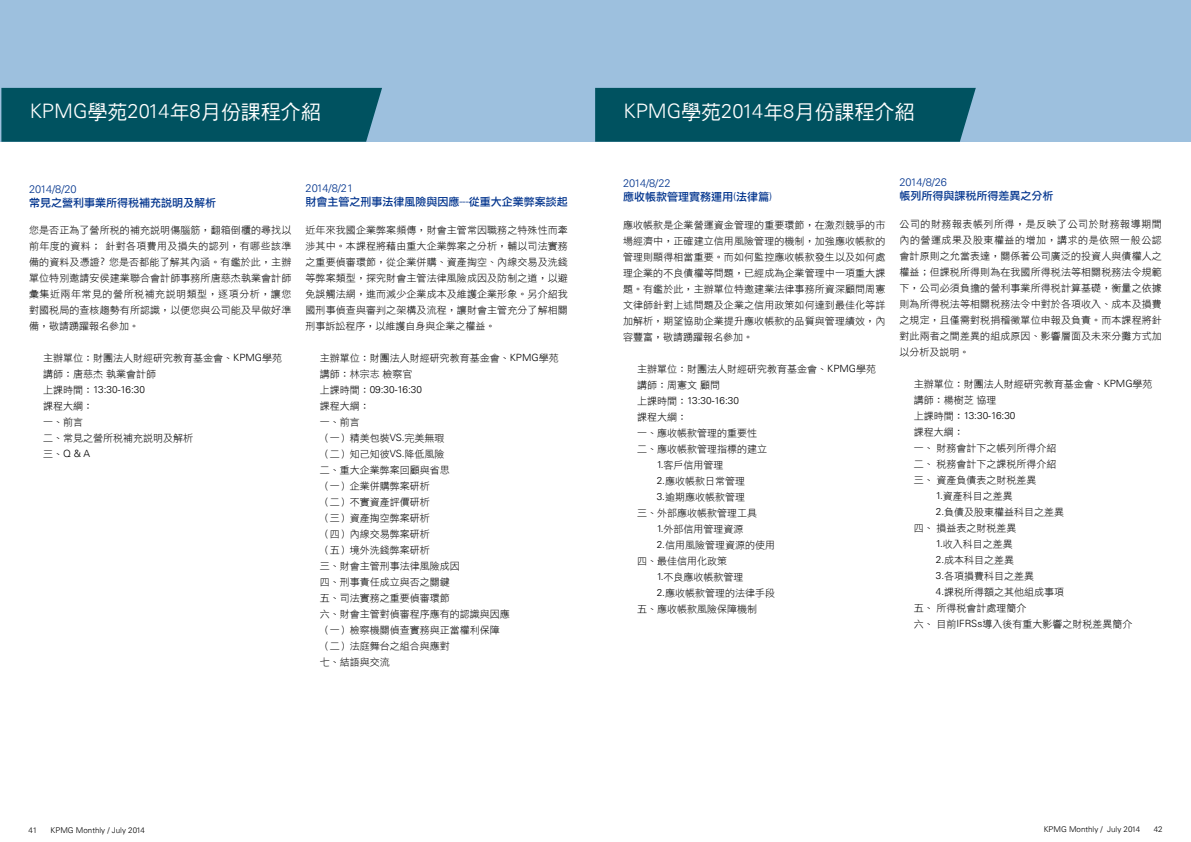
<style>
.page{position:relative;width:1191px;height:842px;background:#fff}
.page>*{position:absolute;margin:0;border:0;box-sizing:border-box;transform-origin:0 0}
.t1{font:300 20px "Univers 45";color:#fff}
.t2{font:11px "DF Li Hei Md WIN BF";color:#00338d}
.t3{font:300 11px "Univers 45";letter-spacing:-.025em;color:#00338d}
.t4{font:10px/16px "DF Hei Lt HK BF";color:#000}
.t5{font:300 10px "Univers 45";color:#000}
.t6{font:300 8px "Univers 45";color:#000}
.s1{font-family:"DF Hei Md HK BF";font-weight:400}
.s2{font-family:"Univers 45";font-weight:300}
.s3{font-family:"DF Hei Lt HK BF";font-weight:400}
</style>
<div class="page">
<div style="left:0;top:0;width:1191px;height:142px;background:#9dc0de"></div>
<div style="left:1px;top:88px;width:381px;height:54px;background:#005260"></div>
<div style="left:595px;top:88px;width:380px;height:54px;background:#005260"></div>
<h1 class="t1" style="left:30px;top:99px;width:292px">KPMG<span class="s1">學苑</span>2014<span class="s1">年</span>8<span class="s1">月份課程介紹</span></h1>
<p class="t3" style="left:29px;top:182px;width:49px">2014/8/20</p>
<p class="t2" style="left:29px;top:197px;width:188px">常見之營利事業所得稅補充說明及解析</p>
<p class="t4" style="left:29px;top:222px;width:264px;text-align:justify">您是否正為了營所稅的補充說明傷腦筋，翻箱倒櫃的尋找以前年度的資料；針對各項費用及損失的認列，有哪些該準備的資料及憑證<span class="s2">?</span> 您是否都能了解其內涵。有鑑於此，主辦單位特別邀請安侯建業聯合會計師事務所唐慈杰執業會計師彙集近兩年常見的營所稅補充說明類型，逐項分析，讓您對國稅局的查核趨勢有所認識，以便您與公司能及早做好準備，敬請踴躍報名參加。</p>
<p class="t4" style="left:43px;top:350px;width:240px">主辦單位：財團法人財經研究教育基金會、<span class="s2">KPMG</span>學苑講師：唐慈杰執業會計師</p>
<p class="t5" style="left:43px;top:383px;width:103px"><span class="s3">上課時間：</span>13:30-16:30</p>
<p class="t4" style="left:43px;top:398px;width:151px">課程大綱：<br>一、前言<br>二、常見之營所稅補充說明及解析</p>
<p class="t5" style="left:43px;top:447px;width:48px"><span class="s3">三、</span>Q &amp; A</p>
<p class="t3" style="left:305px;top:181px;width:49px">2014/8/21</p>
<p class="t2" style="left:305px;top:196px;width:264px">財會主管之刑事法律風險與因應<span class="s2">---</span>從重大企業弊案談起</p>
<p class="t4" style="left:305px;top:222px;width:264px;text-align:justify">近年來我國企業弊案頻傳，財會主管常因職務之特殊性而牽涉其中。本課程將藉由重大企業弊案之分析，輔以司法實務之重要偵審環節，從企業併購、資產掏空、內線交易及洗錢等弊案類型，探究財會主管法律風險成因及防制之道，以避免誤觸法網，進而減少企業成本及維護企業形象。另介紹我國刑事偵查與審判之架構及流程，讓財會主管充分了解相關刑事訴訟程序，以維護自身與企業之權益。</p>
<p class="t4" style="left:320px;top:350px;width:240px">主辦單位：財團法人財經研究教育基金會、<span class="s2">KPMG</span>學苑講師：林宗志檢察官</p>
<p class="t5" style="left:320px;top:383px;width:104px"><span class="s3">上課時間：</span>09:30-16:30</p>
<p class="t4" style="left:320px;top:398px;width:191px">課程大綱：<br>一、前言<br>（一）精美包裝<span class="s2">VS.</span>完美無瑕<br>（二）知己知彼<span class="s2">VS.</span>降低風險<br>二、重大企業弊案回顧與省思<br>（一）企業併購弊案研析<br>（二）不實資產評價研析<br>（三）資產掏空弊案研析<br>（四）內線交易弊案研析<br>（五）境外洗錢弊案研析<br>三、財會主管刑事法律風險成因<br>四、刑事責任成立與否之關鍵<br>五、司法實務之重要偵審環節<br>六、財會主管對偵審程序應有的認識與因應（一）檢察機關偵查實務與正當權利保障（二）法庭舞台之組合與應對<br>七、結語與交流</p>
<h1 class="t1" style="left:623px;top:99px;width:292px">KPMG<span class="s1">學苑</span>2014<span class="s1">年</span>8<span class="s1">月份課程介紹</span></h1>
<p class="t3" style="left:623px;top:176px;width:49px">2014/8/22</p>
<p class="t2" style="left:623px;top:191px;width:151px">應收帳款管理實務運用<span class="s2">(</span>法律篇<span class="s2">)</span></p>
<p class="t4" style="left:623px;top:217px;width:264px;text-align:justify">應收帳款是企業營運資金管理的重要環節，在激烈競爭的市場經濟中，正確建立信用風險管理的機制，加強應收帳款的管理則顯得相當重要。而如何監控應收帳款發生以及如何處理企業的不良債權等問題，已經成為企業管理中一項重大課題。有鑑於此，主辦單位特邀建業法律事務所資深顧問周憲文律師針對上述問題及企業之信用政策如何達到最佳化等詳加解析，期望協助企業提升應收帳款的品質與管理績效，內容豐富，敬請踴躍報名參加。</p>
<p class="t4" style="left:637px;top:361px;width:240px">主辦單位：財團法人財經研究教育基金會、<span class="s2">KPMG</span>學苑講師：周憲文顧問</p>
<p class="t5" style="left:637px;top:395px;width:103px"><span class="s3">上課時間：</span>13:30-16:30</p>
<p class="t4" style="left:637px;top:409px;width:51px">課程大綱：</p>
<p class="t4" style="left:637px;top:425px;width:121px">一、應收帳款管理的重要性</p>
<p class="t4" style="left:637px;top:441px;width:131px">二、應收帳款管理指標的建立</p>
<p class="t4" style="left:656px;top:457px;width:68px"><span class="s2">1.</span>客戶信用管理</p>
<p class="t4" style="left:656px;top:473px;width:90px"><span class="s2">2.</span>應收帳款日常管理</p>
<p class="t4" style="left:656px;top:489px;width:90px"><span class="s2">3.</span>逾期應收帳款管理</p>
<p class="t4" style="left:637px;top:505px;width:121px">三、外部應收帳款管理工具</p>
<p class="t4" style="left:656px;top:521px;width:88px"><span class="s2">1.</span>外部信用管理資源</p>
<p class="t4" style="left:656px;top:537px;width:120px"><span class="s2">2.</span>信用風險管理資源的使用</p>
<p class="t4" style="left:637px;top:553px;width:91px">四、最佳信用化政策</p>
<p class="t4" style="left:656px;top:569px;width:88px"><span class="s2">1.</span>不良應收帳款管理</p>
<p class="t4" style="left:656px;top:585px;width:120px"><span class="s2">2.</span>應收帳款管理的法律手段</p>
<p class="t4" style="left:637px;top:601px;width:121px">五、應收帳款風險保障機制</p>
<p class="t3" style="left:899px;top:176px;width:49px">2014/8/26</p>
<p class="t2" style="left:899px;top:190px;width:156px">帳列所得與課稅所得差異之分析</p>
<p class="t4" style="left:899px;top:216px;width:264px;text-align:justify">公司的財務報表帳列所得，是反映了公司於財務報導期間內的營運成果及股東權益的增加，講求的是依照一般公認會計原則之允當表達，關係著公司廣泛的投資人與債權人之權益；但課稅所得則為在我國所得稅法等相關稅務法令規範下，公司必須負擔的營利事業所得稅計算基礎，衡量之依據則為所得稅法等相關稅務法令中對於各項收入、成本及損費之規定，且僅需對稅捐稽徵單位申報及負責。而本課程將針對此兩者之間差異的組成原因、影響層面及未來分攤方式加以分析及說明。</p>
<p class="t4" style="left:913px;top:376px;width:240px">主辦單位：財團法人財經研究教育基金會、<span class="s2">KPMG</span>學苑講師：楊樹芝協理</p>
<p class="t5" style="left:913px;top:410px;width:103px"><span class="s3">上課時間：</span>13:30-16:30</p>
<p class="t4" style="left:913px;top:424px;width:51px">課程大綱：</p>
<p class="t4" style="left:913px;top:440px;width:144px">一、財務會計下之帳列所得介紹</p>
<p class="t4" style="left:913px;top:456px;width:144px">二、稅務會計下之課稅所得介紹</p>
<p class="t4" style="left:913px;top:472px;width:124px">三、資產負債表之財稅差異</p>
<p class="t4" style="left:936px;top:488px;width:78px"><span class="s2">1.</span>資產科目之差異</p>
<p class="t4" style="left:936px;top:504px;width:130px"><span class="s2">2.</span>負債及股東權益科目之差異</p>
<p class="t4" style="left:913px;top:520px;width:104px">四、損益表之財稅差異</p>
<p class="t4" style="left:936px;top:536px;width:78px"><span class="s2">1.</span>收入科目之差異</p>
<p class="t4" style="left:936px;top:552px;width:80px"><span class="s2">2.</span>成本科目之差異</p>
<p class="t4" style="left:936px;top:568px;width:100px"><span class="s2">3.</span>各項損費科目之差異</p>
<p class="t4" style="left:936px;top:584px;width:130px"><span class="s2">4.</span>課稅所得額之其他組成事項</p>
<p class="t4" style="left:913px;top:600px;width:114px">五、所得稅會計處理簡介</p>
<p class="t4" style="left:913px;top:616px;width:220px">六、目前<span class="s2">IFRSs</span>導入後有重大影響之財稅差異簡介</p>
<p class="t6" style="left:28px;top:825px;width:10px">41</p>
<p class="t6" style="left:51px;top:825px;width:96px">KPMG Monthly / July 2014</p>
<p class="t6" style="left:1043px;top:824px;width:98px">KPMG Monthly / July 2014</p>
<p class="t6" style="left:1153px;top:824px;width:10px">42</p>
</div>
